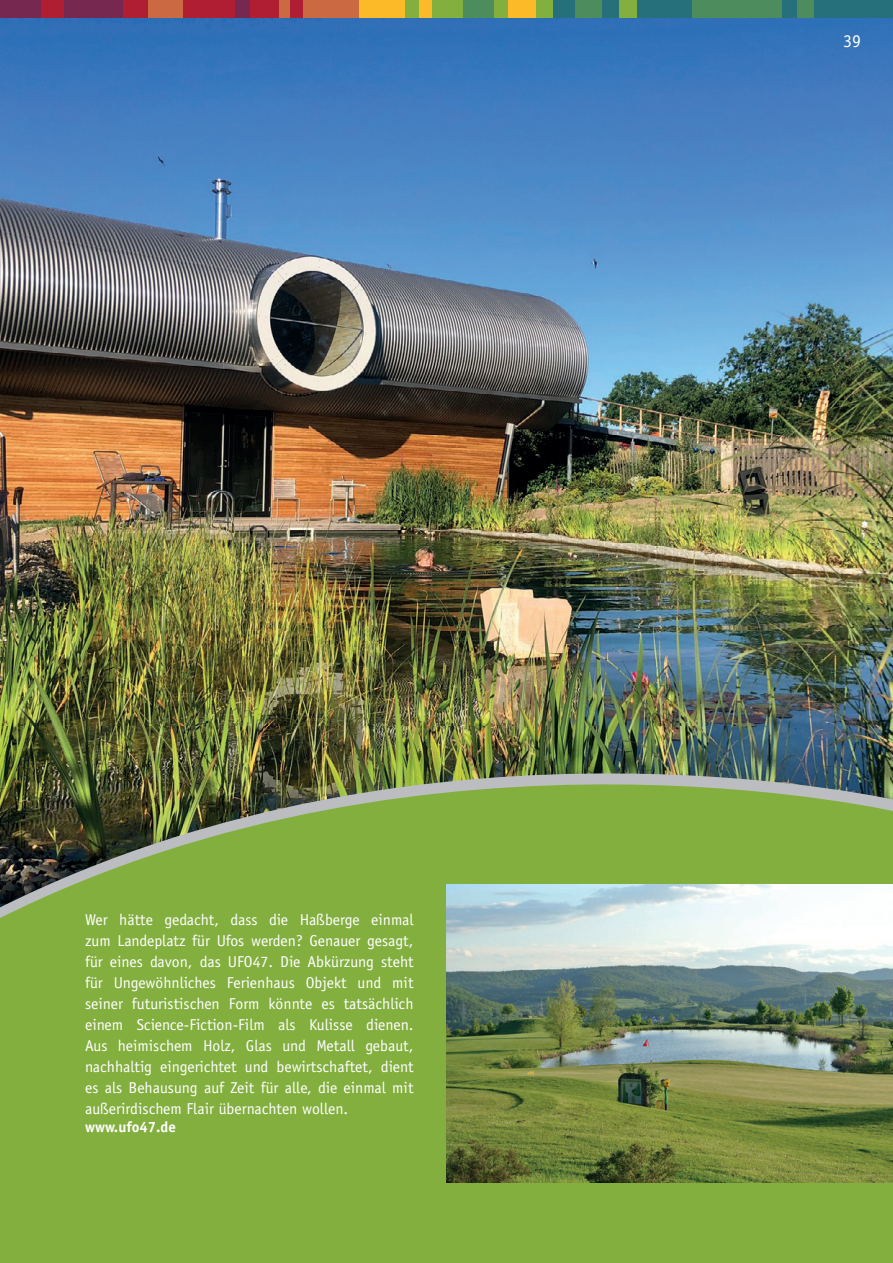
<style>
.page{position:relative;width:893px;height:1263px;background:#fff}
.page>*{position:absolute;margin:0;border:0;box-sizing:border-box;transform-origin:0 0}
.t1{font:18px "Officina Sans";color:#fff}
.t2{font:15.75px/21px "Officina Sans";color:#fff;text-align:justify}
.t3{font:700 15px "Officina Sans";color:#fff}
</style>
<div class="page">
<div style="left:0;top:0;width:41px;height:18px;background:#772850"></div>
<div style="left:41px;top:0;width:23px;height:18px;background:#b01e33"></div>
<div style="left:64px;top:0;width:59px;height:18px;background:#772850"></div>
<div style="left:123px;top:0;width:25px;height:18px;background:#b01e33"></div>
<div style="left:148px;top:0;width:36px;height:18px;background:#ca6942"></div>
<div style="left:184px;top:0;width:51px;height:18px;background:#b01e33"></div>
<div style="left:235px;top:0;width:15px;height:18px;background:#772850"></div>
<div style="left:250px;top:0;width:30px;height:18px;background:#b01e33"></div>
<div style="left:280px;top:0;width:11px;height:18px;background:#ca6942"></div>
<div style="left:291px;top:0;width:12px;height:18px;background:#b01e33"></div>
<div style="left:303px;top:0;width:56px;height:18px;background:#ca6942"></div>
<div style="left:359px;top:0;width:47px;height:18px;background:#fcb928"></div>
<div style="left:406px;top:0;width:13px;height:18px;background:#83af3f"></div>
<div style="left:419px;top:0;width:13px;height:18px;background:#fcb928"></div>
<div style="left:432px;top:0;width:31px;height:18px;background:#83af3f"></div>
<div style="left:463px;top:0;width:31px;height:18px;background:#4d8c5c"></div>
<div style="left:494px;top:0;width:14px;height:18px;background:#83af3f"></div>
<div style="left:508px;top:0;width:29px;height:18px;background:#fcb928"></div>
<div style="left:537px;top:0;width:16px;height:18px;background:#83af3f"></div>
<div style="left:553px;top:0;width:22px;height:18px;background:#25707a"></div>
<div style="left:575px;top:0;width:28px;height:18px;background:#4d8c5c"></div>
<div style="left:603px;top:0;width:17px;height:18px;background:#25707a"></div>
<div style="left:620px;top:0;width:17px;height:18px;background:#83af3f"></div>
<div style="left:637px;top:0;width:55px;height:18px;background:#25707a"></div>
<div style="left:692px;top:0;width:90px;height:18px;background:#4d8c5c"></div>
<div style="left:782px;top:0;width:15px;height:18px;background:#25707a"></div>
<div style="left:797px;top:0;width:17px;height:18px;background:#4d8c5c"></div>
<div style="left:814px;top:0;width:79px;height:18px;background:#25707a"></div>
<img style="left:0;top:18px;width:893px;height:672px">
<div style="left:0;top:1124px;width:893px;height:139px;background:#83af3f"></div>
<img style="left:0;top:690px;width:893px;height:434px">
<img style="left:446px;top:884px;width:447px;height:298px">
<p class="t2" style="left:85px;top:909px;width:330px">Wer hätte gedacht, dass die Haßberge einmal zum Landeplatz für Ufos werden? Genauer gesagt, für eines davon, das UFO47. Die Abkürzung steht für Ungewöhnliches Ferienhaus Objekt und mit seiner futuristischen Form könnte es tatsächlich einem Science-Fiction-Film als Kulisse dienen.<br>Aus heimischem Holz, Glas und Metall gebaut, nachhaltig eingerichtet und bewirtschaftet, dient es als Behausung auf Zeit für alle, die einmal mit außerirdischem Flair übernachten wollen.</p>
<p class="t3" style="left:85px;top:1117px;width:92px">www.ufo47.de</p>
<p class="t1" style="left:843px;top:30px;width:19px">39</p>
</div>
